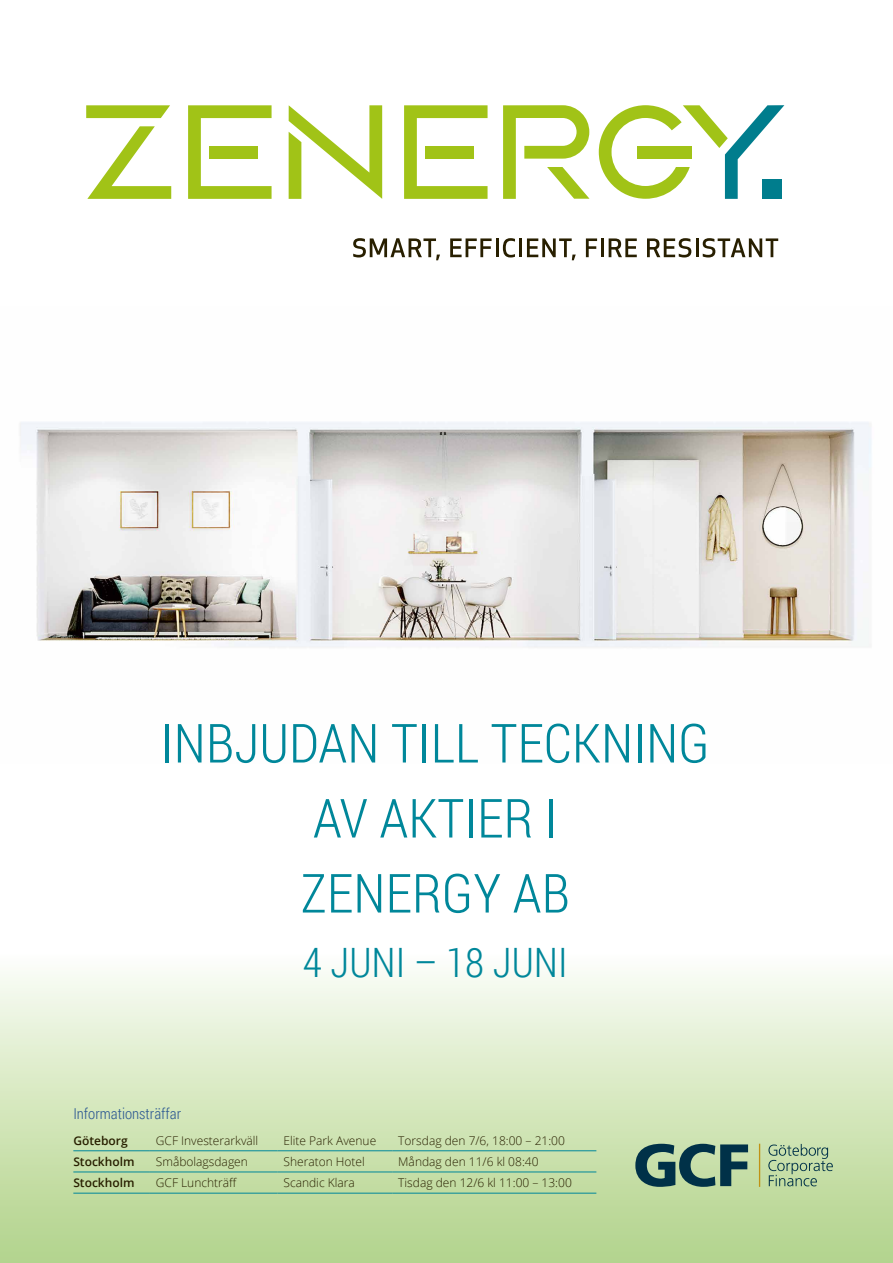
<style>
.page{position:relative;width:893px;height:1263px;background:#fff}
.page>*{position:absolute;margin:0;border:0;box-sizing:border-box;transform-origin:0 0}
.t1{font:300 54px/75px "Roboto Condensed";color:#00879a;text-align:center}
.t2{font:300 40.5px "Roboto Condensed";color:#00879a}
.t3{font:300 15px "Roboto Condensed";color:#2d5992}
.t4{font:300 12px "Open Sans";color:#281f00}
.t5{font:600 12px "Open Sans";color:#281f00}
</style>
<div class="page">
<div style="left:0;top:931px;width:893px;height:332px;background:linear-gradient(to bottom,#fff,#b0d288)"></div>
<svg style="left:635px;top:1144px;width:113px;height:43px;background:#5e8376"></svg>
<svg style="left:768px;top:1144px;width:65px;height:42px;background:#a5c198"></svg>
<hr style="left:759px;top:1144px;width:1px;height:43px;background:#c09215">
<img style="left:20px;top:422px;width:852px;height:226px">
<svg style="left:86px;top:105px;width:84px;height:13px"></svg>
<svg style="left:87px;top:126px;width:84px;height:73px"></svg>
<svg style="left:289px;top:105px;width:93px;height:94px"></svg>
<svg style="left:188px;top:105px;width:84px;height:94px"></svg>
<svg style="left:404px;top:105px;width:84px;height:94px"></svg>
<svg style="left:599px;top:105px;width:185px;height:94px"></svg>
<svg style="left:353px;top:238px;width:87px;height:22px"></svg>
<svg style="left:450px;top:238px;width:65px;height:19px"></svg>
<hr style="left:519px;top:238px;width:3px;height:19px;background:#281f00">
<svg style="left:527px;top:238px;width:49px;height:22px"></svg>
<svg style="left:586px;top:238px;width:11px;height:19px"></svg>
<hr style="left:601px;top:238px;width:3px;height:19px;background:#281f00">
<svg style="left:609px;top:238px;width:28px;height:19px"></svg>
<svg style="left:647px;top:238px;width:131px;height:19px"></svg>
<svg style="left:503px;top:105px;width:86px;height:94px"></svg>
<hr style="left:73px;top:1150px;width:77px;height:1px;background:#00879a">
<hr style="left:150px;top:1150px;width:127px;height:1px;background:#00879a">
<hr style="left:277px;top:1150px;width:115px;height:1px;background:#00879a">
<hr style="left:392px;top:1150px;width:204px;height:1px;background:#00879a">
<hr style="left:73px;top:1171px;width:77px;height:1px;background:#00879a">
<hr style="left:150px;top:1171px;width:127px;height:1px;background:#00879a">
<hr style="left:277px;top:1171px;width:115px;height:1px;background:#00879a">
<hr style="left:392px;top:1171px;width:204px;height:1px;background:#00879a">
<hr style="left:73px;top:1193px;width:77px;height:1px;background:#00879a">
<hr style="left:150px;top:1193px;width:127px;height:1px;background:#00879a">
<hr style="left:277px;top:1193px;width:115px;height:1px;background:#00879a">
<hr style="left:392px;top:1193px;width:204px;height:1px;background:#00879a">
<h1 class="t1" style="left:161px;top:704px;width:550px">INBJUDAN TILL TECKNING<br>AV AKTIER I<br>ZENERGY AB</h1>
<h2 class="t2" style="left:303px;top:935px;width:266px">4 JUNI – 18 JUNI</h2>
<p class="t3" style="left:73px;top:1103px;width:109px">Informationsträffar</p>
<p class="t5" style="left:73px;top:1132px;width:56px">Göteborg</p>
<p class="t4" style="left:156px;top:1132px;width:104px">GCF Investerarkväll</p>
<p class="t4" style="left:283px;top:1132px;width:94px">Elite Park Avenue</p>
<p class="t4" style="left:398px;top:1132px;width:168px">Torsdag den 7/6, 18:00 – 21:00</p>
<p class="t5" style="left:73px;top:1153px;width:63px">Stockholm</p>
<p class="t4" style="left:156px;top:1153px;width:94px">Småbolagsdagen</p>
<p class="t4" style="left:283px;top:1153px;width:83px">Sheraton Hotel</p>
<p class="t4" style="left:398px;top:1153px;width:142px">Måndag den 11/6 kl 08:40</p>
<p class="t5" style="left:73px;top:1174px;width:63px">Stockholm</p>
<p class="t4" style="left:156px;top:1174px;width:83px">GCF Lunchträff</p>
<p class="t4" style="left:283px;top:1174px;width:73px">Scandic Klara</p>
<p class="t4" style="left:398px;top:1174px;width:175px">Tisdag den 12/6 kl 11:00 – 13:00</p>
</div>
